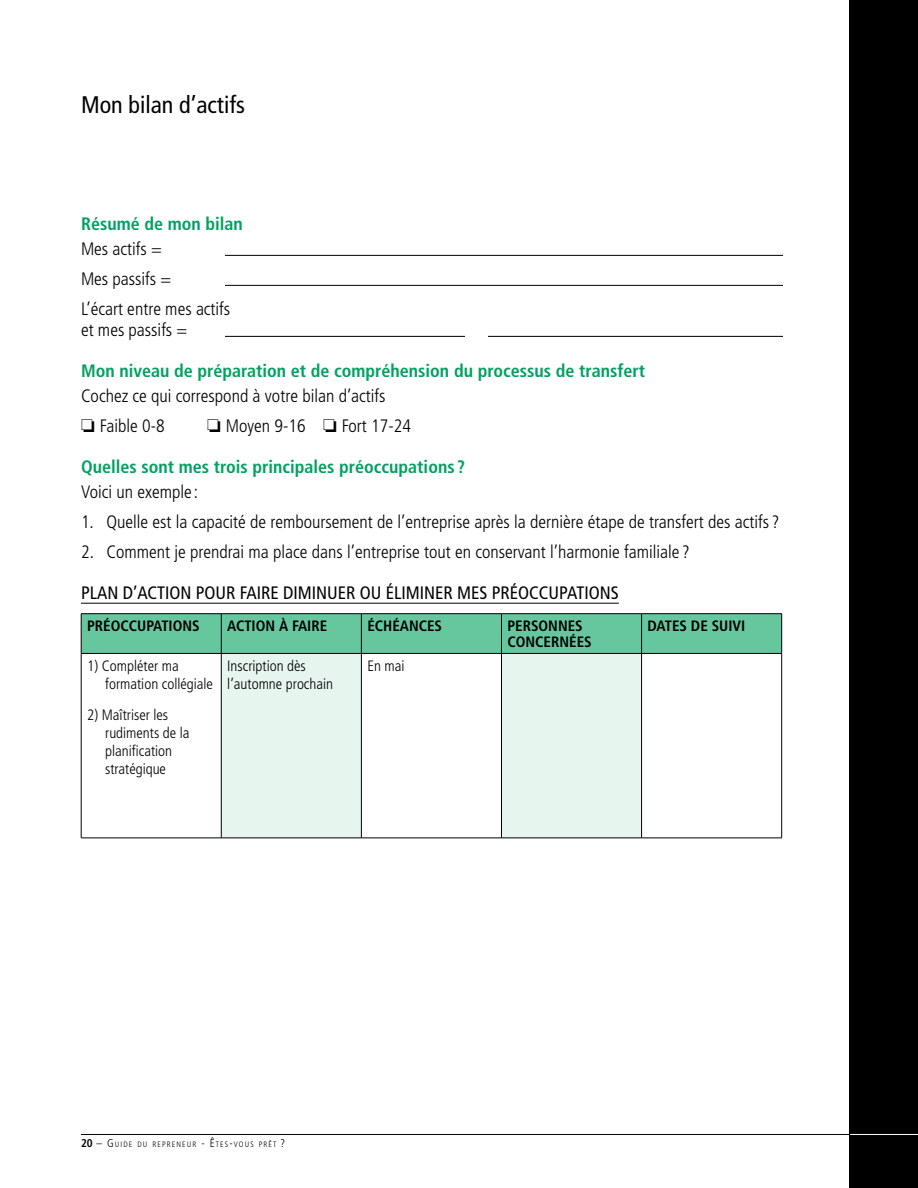
<style>
.page{position:relative;width:918px;height:1188px;background:#fff}
.page>*{position:absolute;margin:0;border:0;box-sizing:border-box;transform-origin:0 0}
.t1{font:condensed 24px "Frutiger";color:#000}
.t2{font:300 condensed 18px/30px "Frutiger";color:#000}
.t3{font:700 condensed 18px "Frutiger";color:#00a160}
.t4{font:condensed 18px "Frutiger";color:#000}
.t5{font:300 condensed 15px/18px "Frutiger";color:#000}
.t6{font:700 condensed 15px/16.5px "Frutiger";color:#000}
.t7{font:300 condensed 7.8px "Frutiger";letter-spacing:.145em;color:#000}
.s1{font-weight:700;font-size:11.25px}
.s2{font-size:11.25px}
</style>
<div class="page">
<div style="left:850px;top:0;width:68px;height:1188px;background:#000"></div>
<hr style="left:849px;top:1134px;width:69px;height:1px;background:#fff">
<hr style="left:81px;top:1134px;width:769px;height:1px;background:#000">
<hr style="left:225px;top:255px;width:558px;height:1px;background:#000">
<hr style="left:225px;top:285px;width:558px;height:1px;background:#000">
<hr style="left:225px;top:336px;width:558px;height:1px;background:#000">
<hr style="left:81px;top:603px;width:538px;height:1px;background:#000">
<div style="left:82px;top:614px;width:699px;height:39px;background:#66c79f"></div>
<svg style="left:222px;top:654px;width:419px;height:184px;fill:#e6f6ef"></svg>
<hr style="left:81px;top:613px;width:140px;height:1px;background:#000">
<hr style="left:81px;top:614px;width:1px;height:39px;background:#000">
<hr style="left:221px;top:613px;width:140px;height:1px;background:#000">
<hr style="left:221px;top:614px;width:1px;height:39px;background:#000">
<hr style="left:361px;top:613px;width:140px;height:1px;background:#000">
<hr style="left:361px;top:614px;width:1px;height:39px;background:#000">
<hr style="left:501px;top:613px;width:141px;height:1px;background:#000">
<hr style="left:501px;top:614px;width:1px;height:39px;background:#000">
<hr style="left:642px;top:613px;width:140px;height:1px;background:#000">
<hr style="left:641px;top:614px;width:1px;height:39px;background:#000">
<hr style="left:781px;top:614px;width:1px;height:39px;background:#000">
<hr style="left:81px;top:653px;width:140px;height:1px;background:#000">
<hr style="left:81px;top:654px;width:1px;height:184px;background:#000">
<hr style="left:221px;top:653px;width:140px;height:1px;background:#000">
<hr style="left:221px;top:654px;width:1px;height:184px;background:#000">
<hr style="left:361px;top:653px;width:140px;height:1px;background:#000">
<hr style="left:361px;top:654px;width:1px;height:184px;background:#000">
<hr style="left:501px;top:653px;width:141px;height:1px;background:#000">
<hr style="left:501px;top:654px;width:1px;height:184px;background:#000">
<hr style="left:642px;top:653px;width:140px;height:1px;background:#000">
<hr style="left:641px;top:654px;width:1px;height:184px;background:#000">
<hr style="left:781px;top:654px;width:1px;height:184px;background:#000">
<hr style="left:81px;top:838px;width:140px;height:1px;background:#000">
<hr style="left:221px;top:838px;width:140px;height:1px;background:#000">
<hr style="left:361px;top:838px;width:140px;height:1px;background:#000">
<hr style="left:501px;top:838px;width:141px;height:1px;background:#000">
<hr style="left:642px;top:838px;width:140px;height:1px;background:#000">
<div style="left:466px;top:315px;width:22px;height:30px;background:#fff"></div>
<h1 class="t1" style="left:81px;top:90px;width:165px">MON BILAN D’ACTIFS</h1>
<p class="t3" style="left:81px;top:213px;width:163px">Résumé de mon bilan</p>
<p class="t2" style="left:81px;top:234px;width:151px">Mes actifs =<br>Mes passifs =<br>L’écart entre mes actifs</p>
<p class="t2" style="left:81px;top:315px;width:108px">et mes passifs =</p>
<p class="t3" style="left:81px;top:360px;width:566px">Mon niveau de préparation et de compréhension du processus de transfert</p>
<p class="t2" style="left:81px;top:381px;width:306px">Cochez ce qui correspond à votre bilan d’actifs ❏ Faible 0-8</p>
<p class="t2" style="left:207px;top:411px;width:205px">❏ Moyen 9-16 ❏ Fort 17-24</p>
<p class="t3" style="left:81px;top:456px;width:386px">Quelles sont mes trois principales préoccupations ?</p>
<p class="t2" style="left:81px;top:477px;width:119px">Voici un exemple :</p>
<p class="t2" style="left:81px;top:507px;width:700px">1. Quelle est la capacité de remboursement de l’entreprise après la dernière étape de transfert des actifs ?</p>
<p class="t2" style="left:81px;top:537px;width:610px">2. Comment je prendrai ma place dans l’entreprise tout en conservant l’harmonie familiale ?</p>
<p class="t4" style="left:81px;top:582px;width:539px">PLAN D’ACTION POUR FAIRE DIMINUER OU ÉLIMINER MES PRÉOCCUPATIONS</p>
<p class="t6" style="left:87px;top:618px;width:113px">Préoccupations</p>
<p class="t6" style="left:227px;top:618px;width:100px">Action à fai re</p>
<p class="t6" style="left:367px;top:618px;width:60px">Échéances</p>
<p class="t6" style="left:507px;top:618px;width:77px">Personnes concernées</p>
<p class="t6" style="left:648px;top:618px;width:87px">Dates de suivi</p>
<p class="t5" style="left:105px;top:657px;width:109px;text-indent:-18px">1) Compléter ma formation collégiale</p>
<p class="t5" style="left:105px;top:706px;width:86px;text-indent:-18px">2) Maîtriser les rudiments de la planification stratégique</p>
<p class="t5" style="left:227px;top:657px;width:107px">Inscription dès l’automne prochain</p>
<p class="t5" style="left:367px;top:657px;width:39px">En mai</p>
<p class="t7" style="left:81px;top:1140px;width:206px"><span class="s1">20</span> <span class="s2">–</span> <span class="s2">G</span>UIDE DU REPRENEUR <span class="s2">- Ê</span>TES<span class="s2">-</span>VOUS PRÊT <span class="s2">?</span></p>
</div>
